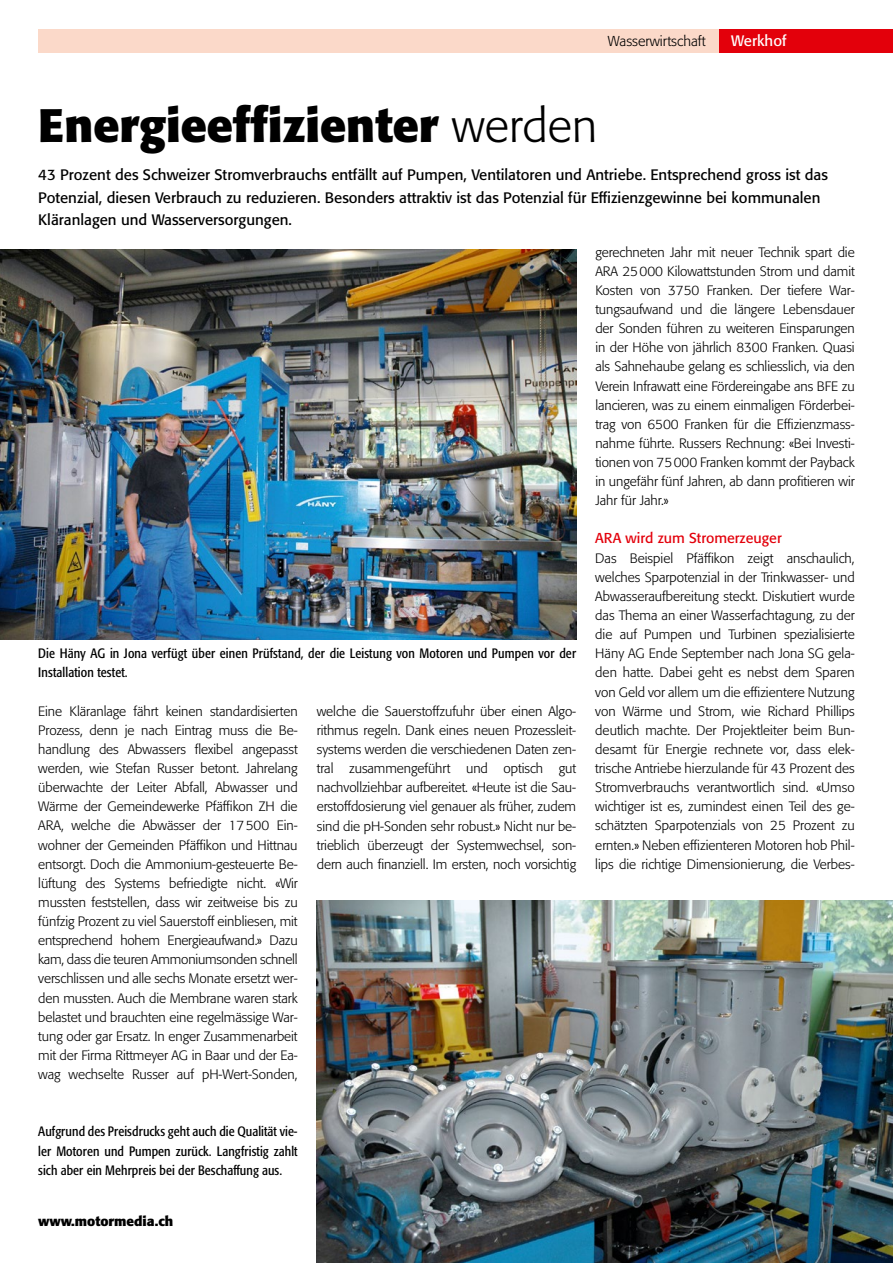
<style>
.page{position:relative;width:893px;height:1263px;background:#fff}
.page>*{position:absolute;margin:0;border:0;box-sizing:border-box;transform-origin:0 0}
.t1{font:700 46.5px "Formata";color:#000}
.t2{font:15px/22.5px "Formata";color:#000}
.t3{font:15px "Formata";color:#fff}
.t4{font:14.25px "Formata";color:#e3000b}
.t5{font:300 14.25px "Formata";color:#000}
.t6{font:300 13.5px/19.2px "Formata";letter-spacing:-.005em;color:#000;text-align:justify}
.t7{font:condensed 13.5px/19.2px "Formata";letter-spacing:.01em;color:#000}
.t8{font:700 13.5px "Formata";color:#000}
.s1{font-weight:300}
</style>
<div class="page">
<img style="left:0;top:249px;width:576px;height:390px">
<div style="left:718px;top:30px;width:175px;height:23px;background:#e3000b"></div>
<div style="left:38px;top:30px;width:680px;height:23px;background:#fbd9c9"></div>
<img style="left:317px;top:900px;width:576px;height:363px">
<p class="t5" style="left:608px;top:33px;width:99px">Wasserwirtschaft</p>
<p class="t3" style="left:731px;top:32px;width:57px">Werkhof</p>
<h1 class="t1" style="left:38px;top:96px;width:560px">Energieeffizienter <span class="s1">werden</span></h1>
<p class="t2" style="left:38px;top:163px;width:791px">43 Prozent des Schweizer Stromverbrauchs entfällt auf Pumpen, Ventilatoren und Antriebe. Entsprechend gross ist das<br>Potenzial, diesen Verbrauch zu reduzieren. Besonders attraktiv ist das Potenzial für Effizienzgewinne bei kommunalen<br>Kläranlagen und Wasserversorgungen.</p>
<p class="t7" style="left:38px;top:644px;width:539px">Die Häny AG in Jona verfügt über einen Prüfstand, der die Leistung von Motoren und Pumpen vor der<br>Installation testet.</p>
<p class="t6" style="left:38px;top:701px;width:261px">Eine Kläranlage fährt keinen standardisierten Prozess, denn je nach Eintrag muss die Be&shy;handlung des Abwassers flexibel angepasst werden, wie Stefan Russer betont. Jahrelang überwachte der Leiter Abfall, Abwasser und Wärme der Gemeindewerke Pfäffikon ZH die ARA, welche die Abwässer der 17500 Ein&shy;wohner der Gemeinden Pfäffikon und Hittnau entsorgt. Doch die Ammonium-gesteuerte Be&shy;lüftung des Systems befriedigte nicht. «Wir mussten feststellen, dass wir zeitweise bis zu fünfzig Prozent zu viel Sauerstoff einbliesen, mit entsprechend hohem Energieaufwand.» Dazu kam, dass die teuren Ammoniumsonden schnell verschlissen und alle sechs Monate ersetzt wer&shy;den mussten. Auch die Membrane waren stark belastet und brauchten eine regelmässige War&shy;tung oder gar Ersatz. In enger Zusammenarbeit mit der Firma Rittmeyer AG in Baar und der Ea&shy;wag wechselte Russer auf pH-Wert-Sonden,</p>
<p class="t6" style="left:317px;top:701px;width:261px">welche die Sauerstoffzufuhr über einen Algo&shy;rithmus regeln. Dank eines neuen Prozessleit&shy;systems werden die verschiedenen Daten zen&shy;tral zusammengeführt und optisch gut nachvollziehbar aufbereitet. «Heute ist die Sau&shy;erstoffdosierung viel genauer als früher, zudem sind die pH-Sonden sehr robust.» Nicht nur be&shy;trieblich überzeugt der Systemwechsel, son&shy;dern auch finanziell. Im ersten, noch vorsichtig</p>
<p class="t7" style="left:38px;top:1122px;width:261px;text-align:justify">Aufgrund des Preisdrucks geht auch die Qualität vie&shy;ler Motoren und Pumpen zurück. Langfristig zahlt sich aber ein Mehrpreis bei der Beschaffung aus.</p>
<p class="t8" style="left:38px;top:1213px;width:137px">www.motormedia.ch</p>
<p class="t6" style="left:595px;top:242px;width:261px">gerechneten Jahr mit neuer Technik spart die ARA 25000 Kilowattstunden Strom und damit Kosten von 3750 Franken. Der tiefere War&shy;tungsaufwand und die längere Lebensdauer der Sonden führen zu weiteren Einsparungen in der Höhe von jährlich 8300 Franken. Quasi als Sahnehaube gelang es schliesslich, via den Verein Infrawatt eine Fördereingabe ans BFE zu lancieren, was zu einem einmaligen Förderbei&shy;trag von 6500 Franken für die Effizienzmass&shy;nahme führte. Russers Rechnung: «Bei Investi&shy;tionen von 75000 Franken kommt der Payback in ungefähr fünf Jahren, ab dann profitieren wir Jahr für Jahr.»</p>
<p class="t4" style="left:595px;top:530px;width:188px">ARA wird zum Stromerzeuger</p>
<p class="t6" style="left:595px;top:548px;width:261px">Das Beispiel Pfäffikon zeigt anschaulich, welches Sparpotenzial in der Trinkwasser- und Abwasseraufbereitung steckt. Diskutiert wurde das Thema an einer Wasserfachtagung, zu der die auf Pumpen und Turbinen spezialisierte Häny AG Ende September nach Jona SG gela&shy;den hatte. Dabei geht es nebst dem Sparen von Geld vor allem um die effizientere Nutzung von Wärme und Strom, wie Richard Phillips deutlich machte. Der Projektleiter beim Bun&shy;desamt für Energie rechnete vor, dass elek&shy;trische Antriebe hierzulande für 43 Prozent des Stromverbrauchs verantwortlich sind. «Umso wichtiger ist es, zumindest einen Teil des ge&shy;schätzten Sparpotenzials von 25 Prozent zu ernten.» Neben effizienteren Motoren hob Phil&shy;lips die richtige Dimensionierung, die Verbes-</p>
</div>
